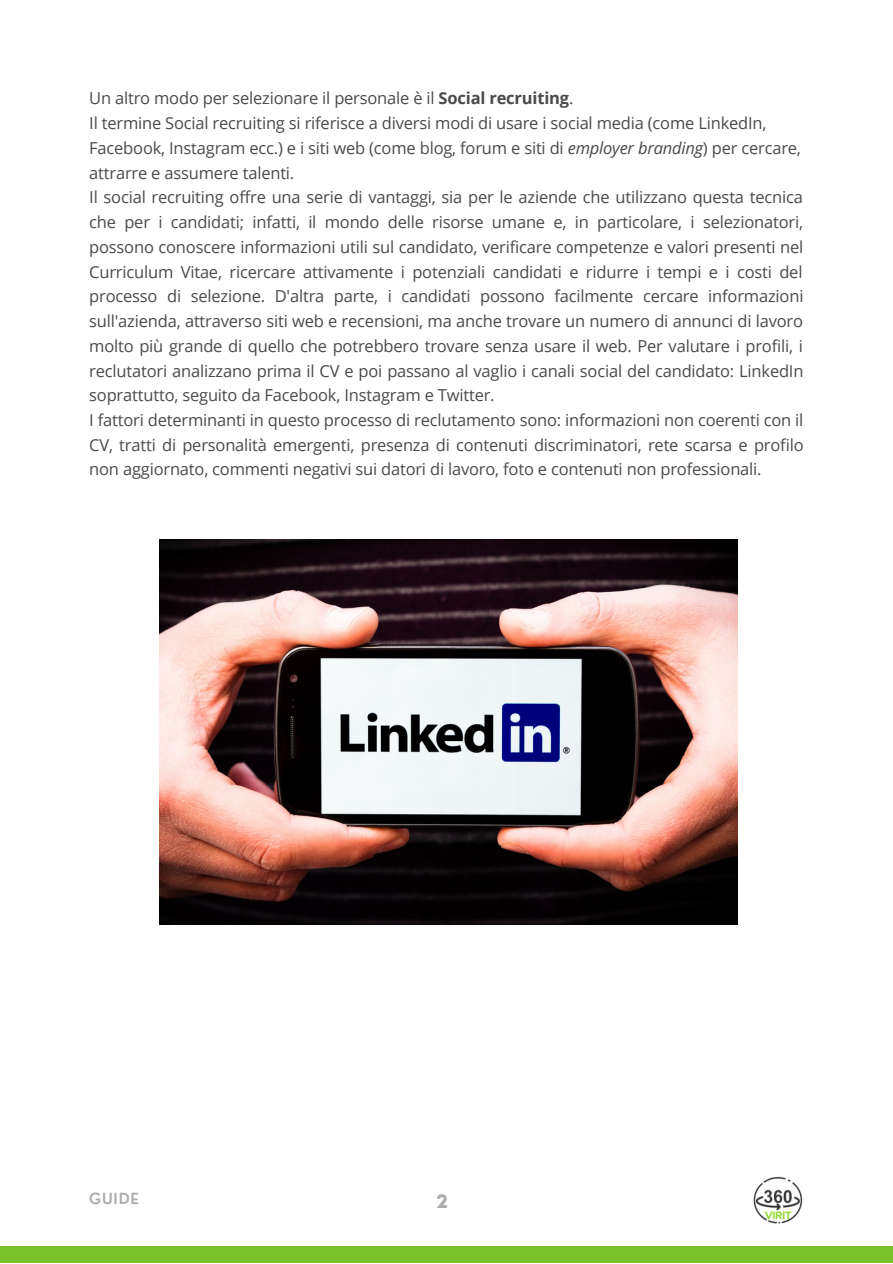
<style>
.page{position:relative;width:893px;height:1264px;background:#fff}
.page>*{position:absolute;margin:0;border:0;box-sizing:border-box;transform-origin:0 0}
.t1{font:800 18px "Nourd";color:#adadad}
.t2{font:16.5px/24.8px "Open Sans";letter-spacing:-.01em;color:#4a4a4a}
.t3{font:600 15px "Nourd";letter-spacing:.055em;color:#adadad}
.s1{font-weight:700}
.s2{font-style:italic}
</style>
<div class="page">
<div style="left:0;top:1246px;width:892px;height:16px;background:#7cc02c"></div>
<img style="left:159px;top:539px;width:578px;height:385px">
<img style="left:753px;top:1176px;width:50px;height:48px">
<p class="t2" style="left:89px;top:86px;width:715px">Un altro modo per selezionare il personale è il <span class="s1">Social recruiting</span>.<br>Il termine Social recruiting si riferisce a diversi modi di usare i social media (come LinkedIn, Facebook, Instagram ecc.) e i siti web (come blog, forum e siti di <span class="s2">employer branding</span>) per cercare, attrarre e assumere talenti.<br>Il social recruiting offre una serie di vantaggi, sia per le aziende che utilizzano questa tecnica che per i candidati; infatti, il mondo delle risorse umane e, in particolare, i selezionatori, possono conoscere informazioni utili sul candidato, verificare competenze e valori presenti nel Curriculum Vitae, ricercare attivamente i potenziali candidati e ridurre i tempi e i costi del processo di selezione. D'altra parte, i candidati possono facilmente cercare informazioni sull'azienda, attraverso siti web e recensioni, ma anche trovare un numero di annunci di lavoro molto più grande di quello che potrebbero trovare senza usare il web. Per valutare i profili, i reclutatori analizzano prima il CV e poi passano al vaglio i canali social del candidato: LinkedIn soprattutto, seguito da Facebook, Instagram e Twitter.<br>I fattori determinanti in questo processo di reclutamento sono: informazioni non coerenti con il CV, tratti di personalità emergenti, presenza di contenuti discriminatori, rete scarsa e profilo non aggiornato, commenti negativi sui datori di lavoro, foto e contenuti non professionali.</p>
<p class="t3" style="left:89px;top:1189px;width:51px">GUIDE</p>
<p class="t1" style="left:436px;top:1189px;width:14px">2</p>
</div>
